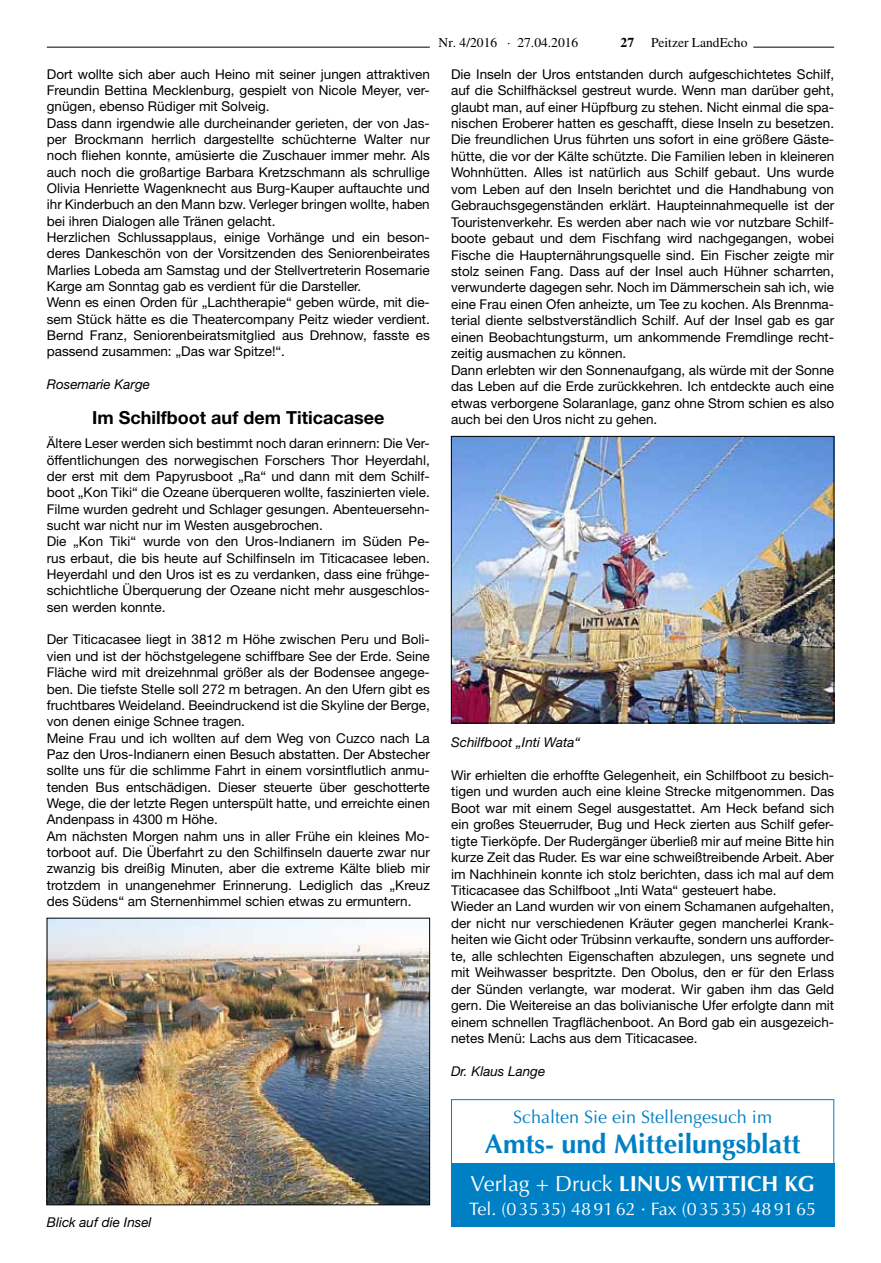
<style>
.page{position:relative;width:881px;height:1263px;background:#fff}
.page>*{position:absolute;margin:0;border:0;box-sizing:border-box;transform-origin:0 0}
.t1{font:700 27px "Optima LT";color:#0080c4}
.t2{font:700 21.75px "Optima LT";color:#fff}
.t3{font:18px "Optima LT";color:#fff}
.t4{font:700 18px "Helvetica Neue LT";color:#000}
.t5{font:18px "Optima LT";color:#0080c4}
.t6{font:13.5px/16.4px "Helvetica Neue LT";color:#000}
.t7{font:italic 13.5px "Helvetica Neue LT";color:#000}
.t8{font:13.5px "Times LT";color:#000}
.s1{font-weight:700}
.s2{font-weight:400}
</style>
<div class="page">
<hr style="left:753px;top:47px;width:80px;height:1px;background:#000">
<hr style="left:47px;top:47px;width:382px;height:1px;background:#000">
<img style="left:49px;top:920px;width:378px;height:283px">
<div style="left:47px;top:918px;width:382px;height:287px;border:1px solid #000"></div>
<img style="left:453px;top:438px;width:378px;height:283px">
<div style="left:451px;top:436px;width:382px;height:287px;border:1px solid #000"></div>
<div style="left:451px;top:1099px;width:382px;height:106px;border:1px solid #0080c4"></div>
<div style="left:451px;top:1163px;width:382px;height:64px;background:#0080c4"></div>
<p class="t6" style="left:47px;top:65px;width:384px">Dort wollte sich aber auch Heino mit seiner jungen attraktiven Freundin Bettina Mecklenburg, gespielt von Nicole Meyer, ver&shy;gnügen, ebenso Rüdiger mit Solveig.<br>Dass dann irgendwie alle durcheinander gerieten, der von Jas&shy;per Brockmann herrlich dargestellte schüchterne Walter nur noch fliehen konnte, amüsierte die Zuschauer immer mehr. Als auch noch die großartige Barbara Kretzschmann als schrullige Olivia Henriette Wagenknecht aus Burg-Kauper auftauchte und ihr Kinderbuch an den Mann bzw. Verleger bringen wollte, haben bei ihren Dialogen alle Tränen gelacht.<br>Herzlichen Schlussapplaus, einige Vorhänge und ein beson&shy;deres Dankeschön von der Vorsitzenden des Seniorenbeirates Marlies Lobeda am Samstag und der Stellvertreterin Rosemarie Karge am Sonntag gab es verdient für die Darsteller.<br>Wenn es einen Orden für „Lachtherapie“ geben würde, mit die&shy;sem Stück hätte es die Theatercompany Peitz wieder verdient.<br>Bernd Franz, Seniorenbeiratsmitglied aus Drehnow, fasste es passend zusammen: „Das war Spitze!“.</p>
<p class="t7" style="left:47px;top:376px;width:105px">Rosemarie Karge</p>
<h3 class="t4" style="left:92px;top:406px;width:293px">Im Schilfboot auf dem Titicacasee</h3>
<p class="t6" style="left:47px;top:435px;width:384px">Ältere Leser werden sich bestimmt noch daran erinnern: Die Ver&shy;öffentlichungen des norwegischen Forschers Thor Heyerdahl, der erst mit dem Papyrusboot „Ra“ und dann mit dem Schilf&shy;boot „Kon Tiki“ die Ozeane überqueren wollte, faszinierten viele.<br>Filme wurden gedreht und Schlager gesungen. Abenteuersehn&shy;sucht war nicht nur im Westen ausgebrochen.<br>Die „Kon Tiki“ wurde von den Uros-Indianern im Süden Pe&shy;rus erbaut, die bis heute auf Schilfinseln im Titicacasee leben.<br>Heyerdahl und den Uros ist es zu verdanken, dass eine frühge&shy;schichtliche Überquerung der Ozeane nicht mehr ausgeschlos&shy;sen werden konnte.</p>
<p class="t6" style="left:47px;top:631px;width:384px">Der Titicacasee liegt in 3812 m Höhe zwischen Peru und Boli&shy;vien und ist der höchstgelegene schiffbare See der Erde. Seine Fläche wird mit dreizehnmal größer als der Bodensee angege&shy;ben. Die tiefste Stelle soll 272 m betragen. An den Ufern gibt es fruchtbares Weideland. Beeindruckend ist die Skyline der Berge, von denen einige Schnee tragen.<br>Meine Frau und ich wollten auf dem Weg von Cuzco nach La Paz den Uros-Indianern einen Besuch abstatten. Der Abstecher sollte uns für die schlimme Fahrt in einem vorsintflutlich anmu&shy;tenden Bus entschädigen. Dieser steuerte über geschotterte Wege, die der letzte Regen unterspült hatte, und erreichte einen Andenpass in 4300 m Höhe.<br>Am nächsten Morgen nahm uns in aller Frühe ein kleines Mo&shy;torboot auf. Die Überfahrt zu den Schilfinseln dauerte zwar nur zwanzig bis dreißig Minuten, aber die extreme Kälte blieb mir trotzdem in unangenehmer Erinnerung. Lediglich das „Kreuz des Südens“ am Sternenhimmel schien etwas zu ermuntern.</p>
<p class="t7" style="left:47px;top:1214px;width:106px">Blick auf die Insel</p>
<p class="t8" style="left:438px;top:34px;width:141px">Nr. 4/2016 · 27.04.2016</p>
<p class="t8" style="left:620px;top:34px;width:128px"><span class="s1">27</span> Peitzer LandEcho</p>
<p class="t6" style="left:451px;top:65px;width:384px">Die Inseln der Uros entstanden durch aufgeschichtetes Schilf, auf die Schilfhäcksel gestreut wurde. Wenn man darüber geht, glaubt man, auf einer Hüpfburg zu stehen. Nicht einmal die spa&shy;nischen Eroberer hatten es geschafft, diese Inseln zu besetzen.<br>Die freundlichen Urus führten uns sofort in eine größere Gäste&shy;hütte, die vor der Kälte schützte. Die Familien leben in kleineren Wohnhütten. Alles ist natürlich aus Schilf gebaut. Uns wurde vom Leben auf den Inseln berichtet und die Handhabung von Gebrauchsgegenständen erklärt. Haupteinnahmequelle ist der Touristenverkehr. Es werden aber nach wie vor nutzbare Schilf&shy;boote gebaut und dem Fischfang wird nachgegangen, wobei Fische die Haupternährungsquelle sind. Ein Fischer zeigte mir stolz seinen Fang. Dass auf der Insel auch Hühner scharrten, verwunderte dagegen sehr. Noch im Dämmerschein sah ich, wie eine Frau einen Ofen anheizte, um Tee zu kochen. Als Brennma&shy;terial diente selbstverständlich Schilf. Auf der Insel gab es gar einen Beobachtungsturm, um ankommende Fremdlinge recht&shy;zeitig ausmachen zu können.<br>Dann erlebten wir den Sonnenaufgang, als würde mit der Sonne das Leben auf die Erde zurückkehren. Ich entdeckte auch eine etwas verborgene Solaranlage, ganz ohne Strom schien es also auch bei den Uros nicht zu gehen.</p>
<p class="t7" style="left:451px;top:734px;width:131px">Schilfboot „Inti Wata“</p>
<p class="t6" style="left:451px;top:767px;width:384px">Wir erhielten die erhoffte Gelegenheit, ein Schilfboot zu besich&shy;tigen und wurden auch eine kleine Strecke mitgenommen. Das Boot war mit einem Segel ausgestattet. Am Heck befand sich ein großes Steuerruder, Bug und Heck zierten aus Schilf gefer&shy;tigte Tierköpfe. Der Rudergänger überließ mir auf meine Bitte hin kurze Zeit das Ruder. Es war eine schweißtreibende Arbeit. Aber im Nachhinein konnte ich stolz berichten, dass ich mal auf dem Titicacasee das Schilfboot „Inti Wata“ gesteuert habe.<br>Wieder an Land wurden wir von einem Schamanen aufgehalten, der nicht nur verschiedenen Kräuter gegen mancherlei Krank&shy;heiten wie Gicht oder Trübsinn verkaufte, sondern uns aufforder&shy;te, alle schlechten Eigenschaften abzulegen, uns segnete und mit Weihwasser bespritzte. Den Obolus, den er für den Erlass der Sünden verlangte, war moderat. Wir gaben ihm das Geld gern. Die Weitereise an das bolivianische Ufer erfolgte dann mit einem schnellen Tragflächenboot. An Bord gab ein ausgezeich&shy;netes Menü: Lachs aus dem Titicacasee.</p>
<p class="t7" style="left:451px;top:1063px;width:96px">Dr. Klaus Lange</p>
<h3 class="t5" style="left:513px;top:1106px;width:260px">Schalten Sie ein Stellengesuch im</h3>
<h1 class="t1" style="left:485px;top:1128px;width:317px">Amts- und Mitteilungsblatt</h1>
<h2 class="t2" style="left:470px;top:1171px;width:345px"><span class="s2">Verlag + Druck</span> Linus Wittich KG</h2>
<h3 class="t3" style="left:469px;top:1198px;width:348px">Tel. (03535) 489162 · Fax (03535) 489165</h3>
</div>
